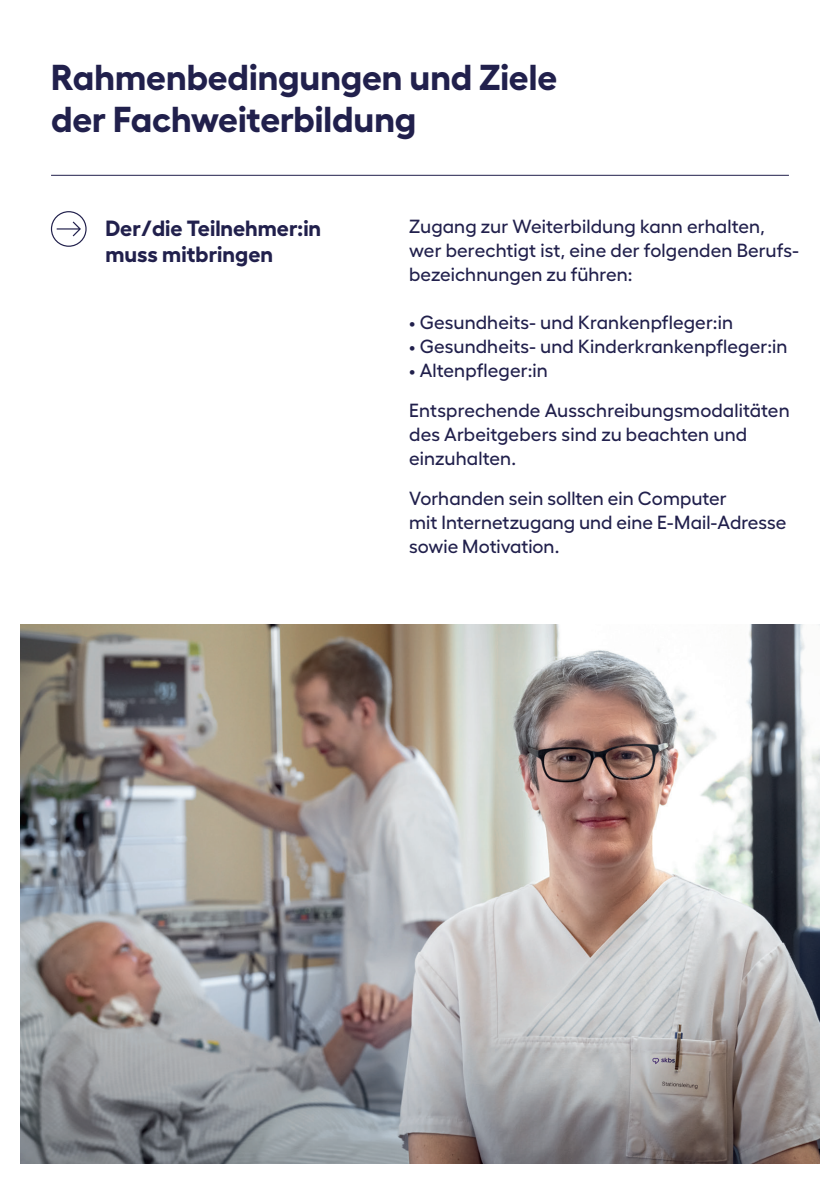
<style>
.page{position:relative;width:840px;height:1191px;background:#fff}
.page>*{position:absolute;margin:0;border:0;box-sizing:border-box;transform-origin:0 0}
.t1{font:700 36px/42px "Hellix";color:#21204c}
.t2{font:700 22px/26px "Hellix";color:#21204c}
.t3{font:500 19px/24px "Hellix";letter-spacing:.005em;color:#21204c}
</style>
<div class="page">
<svg style="left:51px;top:211px;width:36px;height:36px"></svg>
<hr style="left:51px;top:175px;width:737px;height:1px;background:#21204c">
<img style="left:20px;top:624px;width:799px;height:539px">
<h1 class="t1" style="left:51px;top:52px;width:507px">Rahmenbedingungen und Ziele der Fachweiterbildung</h1>
<p class="t2" style="left:105px;top:212px;width:217px">Der/die Teilnehmer:in muss mitbringen</p>
<p class="t3" style="left:409px;top:213px;width:390px">Zugang zur Weiterbildung kann erhalten, wer berechtigt ist, eine der folgenden Berufs&shy;bezeichnungen zu führen:</p>
<p class="t3" style="left:409px;top:309px;width:325px">• Gesundheits- und Krankenpfleger:in</p>
<p class="t3" style="left:409px;top:333px;width:379px">• Gesundheits- und Kinderkrankenpfleger:in</p>
<p class="t3" style="left:409px;top:349px;width:382px;line-height:39.8px">• Altenpfleger:in<br>Entsprechende Ausschreibungsmodalitäten</p>
<p class="t3" style="left:409px;top:420px;width:339px">des Arbeitgebers sind zu beachten und einzuhalten.</p>
<p class="t3" style="left:409px;top:484px;width:378px">Vorhanden sein sollten ein Computer<br>mit Internetzugang und eine E-Mail-Adresse sowie Motivation.</p>
</div>
